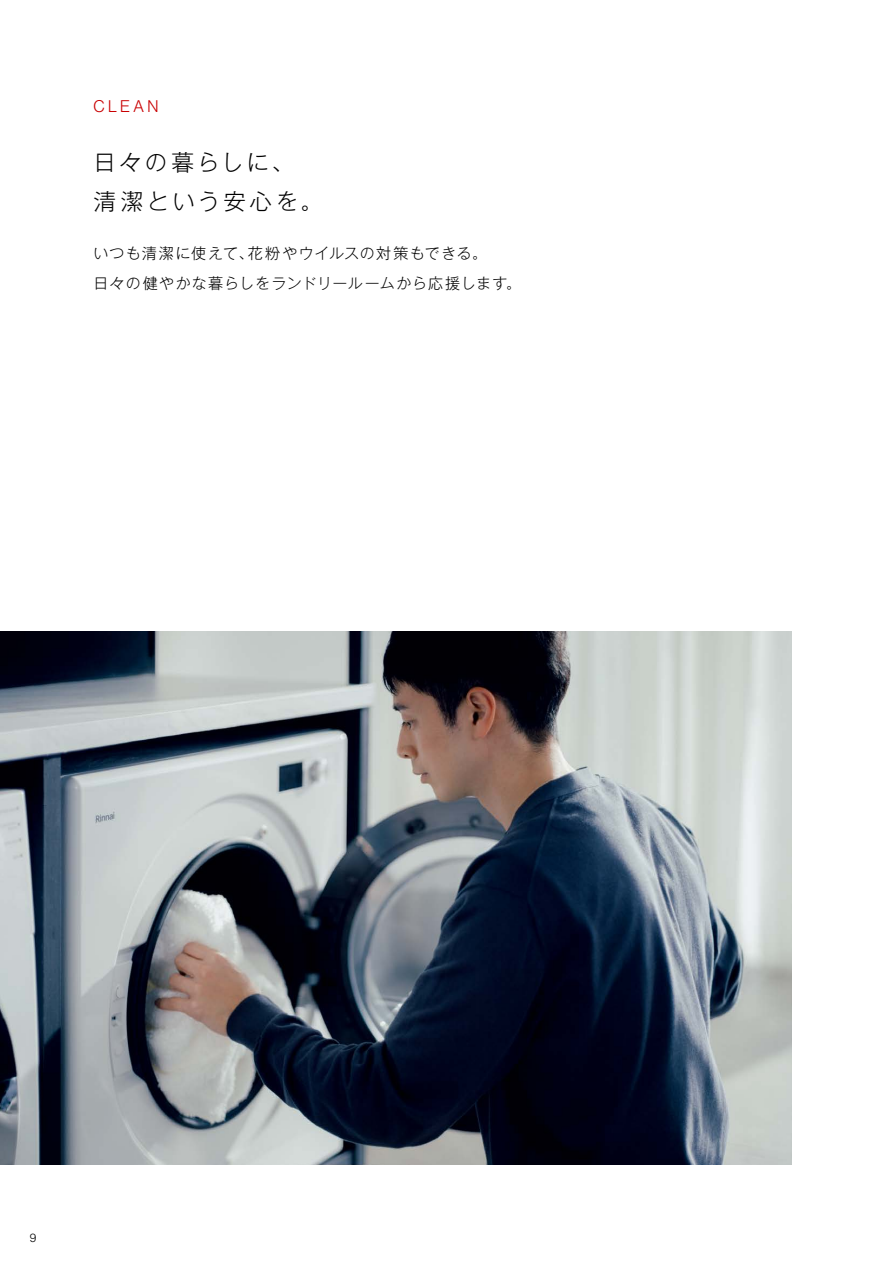
<style>
.page{position:relative;width:893px;height:1263px;background:#fff}
.page>*{position:absolute;margin:0;border:0;box-sizing:border-box;transform-origin:0 0}
.t1{font:300 22.5px/39px "Gothic MB101 Pro";letter-spacing:.145em;color:#000}
.t2{font:16.5px "N Haas Grotesk DS Pro 45 Lt";letter-spacing:.205em;color:#c90002}
.t3{font:300 15px/30px "Gothic MB101 Pro";letter-spacing:.07em;color:#000}
.t4{font:12px "N Haas Grotesk DS Pro 45 Lt";color:#000}
</style>
<div class="page">
<img style="left:0;top:632px;width:792px;height:532px">
<p class="t2" style="left:94px;top:97px;width:66px">CLEAN</p>
<h1 class="t1" style="left:94px;top:140px;width:231px">日々の暮らしに、<br>清潔という安心を。</h1>
<p class="t3" style="left:94px;top:236px;width:429px">いつも清潔に使えて、花粉やウイルスの対策もできる。<br>日々の健やかな暮らしをランドリールームから応援します。</p>
<p class="t4" style="left:30px;top:1231px;width:8px">9</p>
</div>
